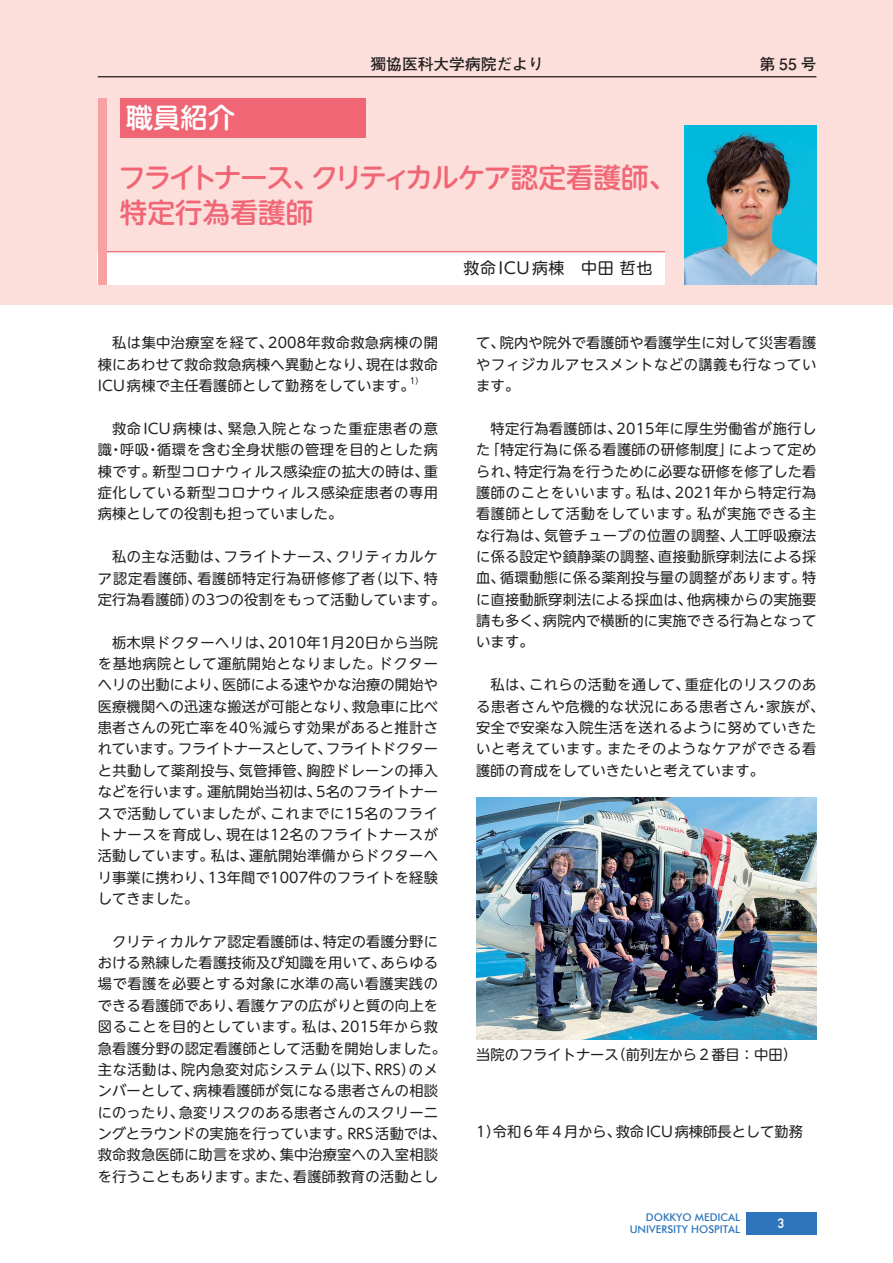
<style>
.page{position:relative;width:893px;height:1263px;background:#fff}
.page>*{position:absolute;margin:0;border:0;box-sizing:border-box;transform-origin:0 0}
.t1{font:500 27.6px/35.1px "UD Shin M Go Pr 6 N";letter-spacing:-.04em;color:#f16675}
.t2{font:500 27.3px "UD Shin M Go Pr 6 N";color:#fff}
.t3{font:15.9px "UD Shin M Go Pr 6 N";letter-spacing:.03em;color:#231f20}
.t4{font:700 15.75px "Futo Go B101 Pr 6 N";color:#231f20}
.t5{font:14.25px/21.3px "UD Shin M Go Pr 6 N";letter-spacing:.01em;color:#231f20;text-align:justify}
.t6{font:14.25px/21.3px "UD Shin M Go Pr 6 N";letter-spacing:.045em;color:#231f20}
.t7{font:14.25px/21.3px "UD Shin M Go Pr 6 N";letter-spacing:.03em;color:#231f20;text-align:center}
.t8{font:700 13.5px "DIN Alternate";color:#fff}
.t9{font:500 10.65px/11.7px "Futura BT";color:#2e76bc;text-align:right}
.t10{font:8.25px "UD Shin M Go Pr 6 N";color:#231f20}
</style>
<div class="page">
<div style="left:0;top:0;width:893px;height:304px;background:#fcdedb"></div>
<hr style="left:98px;top:76px;width:718px;height:1px;background:#231f20">
<div style="left:746px;top:1212px;width:70px;height:22px;background:#2e76bc"></div>
<img style="left:476px;top:797px;width:340px;height:242px">
<img style="left:684px;top:125px;width:132px;height:159px">
<div style="left:120px;top:98px;width:246px;height:39px;background:#f16675"></div>
<div style="left:98px;top:251px;width:567px;height:33px;background:#fff"></div>
<hr style="left:98px;top:251px;width:567px;height:1px;background:#f16675">
<div style="left:98px;top:98px;width:8px;height:186px;background:#f7a1a2"></div>
<p class="t4" style="left:370px;top:52px;width:175px">獨協医科大学病院だより</p>
<p class="t4" style="left:759px;top:52px;width:58px">第55号</p>
<h2 class="t2" style="left:126px;top:94px;width:111px">職員紹介</h2>
<h1 class="t1" style="left:118px;top:158px;width:560px">フライトナース、クリティカルケア認定看護師、特定行為看護師</h1>
<p class="t3" style="left:464px;top:255px;width:190px">救命ICU病棟　中田 哲也</p>
<p class="t5" style="left:98px;top:332px;width:342px;text-indent:14px">私は集中治療室を経て、2008年救命救急病棟の開棟にあわせて救命救急病棟へ異動となり、現在は救命ICU病棟で主任看護師として勤務をしています。</p>
<p class="t10" style="left:410px;top:374px;width:15px">1）</p>
<p class="t5" style="left:98px;top:417px;width:342px;text-indent:14px">救命ICU病棟は、緊急入院となった重症患者の意識・呼吸・循環を含む全身状態の管理を目的とした病棟です。新型コロナウィルス感染症の拡大の時は、重症化している新型コロナウィルス感染症患者の専用病棟としての役割も担っていました。</p>
<p class="t7" style="left:98px;top:545px;width:349px">私の主な活動は、フライトナース、クリティカルケ<br>ア認定看護師、看護師特定行為研修修了者（以下、特定行為看護師）の3つの役割をもって活動しています。</p>
<p class="t5" style="left:98px;top:631px;width:342px;text-indent:14px">栃木県ドクターヘリは、2010年1月20日から当院を基地病院として運航開始となりました。ドクターヘリの出動により、医師による速やかな治療の開始や医療機関への迅速な搬送が可能となり、救急車に比べ患者さんの死亡率を40％減らす効果があると推計されています。フライトナースとして、フライトドクターと共動して薬剤投与、気管挿管、胸腔ドレーンの挿入などを行います。運航開始当初は、5名のフライトナースで活動していましたが、これまでに15名のフライトナースを育成し、現在は12名のフライトナースが活動しています。私は、運航開始準備からドクターヘリ事業に携わり、13年間で1007件のフライトを経験してきました。</p>
<p class="t5" style="left:98px;top:930px;width:350px;text-align:center">クリティカルケア認定看護師は、特定の看護分野に<br>おける熟練した看護技術及び知識を用いて、あらゆる場で看護を必要とする対象に水準の高い看護実践のできる看護師であり、看護ケアの広がりと質の向上を図ることを目的としています。私は、2015年から救急看護分野の認定看護師として活動を開始しました。主な活動は、院内急変対応システム（以下、RRS）のメンバーとして、病棟看護師が気になる患者さんの相談にのったり、急変リスクのある患者さんのスクリーニングとラウンドの実施を行っています。RRS 活動では、救命救急医師に助言を求め、集中治療室ヘの入室相談を行うこともあります。また、看護師教育の活動とし</p>
<p class="t5" style="left:476px;top:331px;width:342px">て、院内や院外で看護師や看護学生に対して災害看護やフィジカルアセスメントなどの講義も行なっています。</p>
<p class="t5" style="left:476px;top:417px;width:342px;text-indent:14px">特定行為看護師は、2015年に厚生労働省が施行した「特定行為に係る看護師の研修制度」によって定められ、特定行為を行うために必要な研修を修了した看護師のことをいいます。私は、2021年から特定行為看護師として活動をしています。私が実施できる主な行為は、気管チューブの位置の調整、人工呼吸療法に係る設定や鎮静薬の調整、直接動脈穿刺法による採血、循環動態に係る薬剤投与量の調整があります。特に直接動脈穿刺法による採血は、他病棟からの実施要請も多く、病院内で横断的に実施できる行為となっています。</p>
<p class="t6" style="left:476px;top:673px;width:350px;text-indent:14px">私は、これらの活動を通して、重症化のリスクのある患者さんや危機的な状況にある患者さん・家族が、安全で安楽な入院生活を送れるように努めていきたいと考えています。またそのようなケアができる看護師の育成をしていきたいと考えています。</p>
<p class="t5" style="left:476px;top:1043px;width:311px">当院のフライトナース（前列左から２番目：中田）</p>
<p class="t5" style="left:476px;top:1120px;width:328px">1）令和６年４月から、救命ICU病棟師長として勤務</p>
<p class="t9" style="left:630px;top:1211px;width:112px">DOKKYO MEDICAL<br>UNIVERSITY HOSPITAL</p>
<p class="t8" style="left:778px;top:1213px;width:8px">3</p>
</div>
